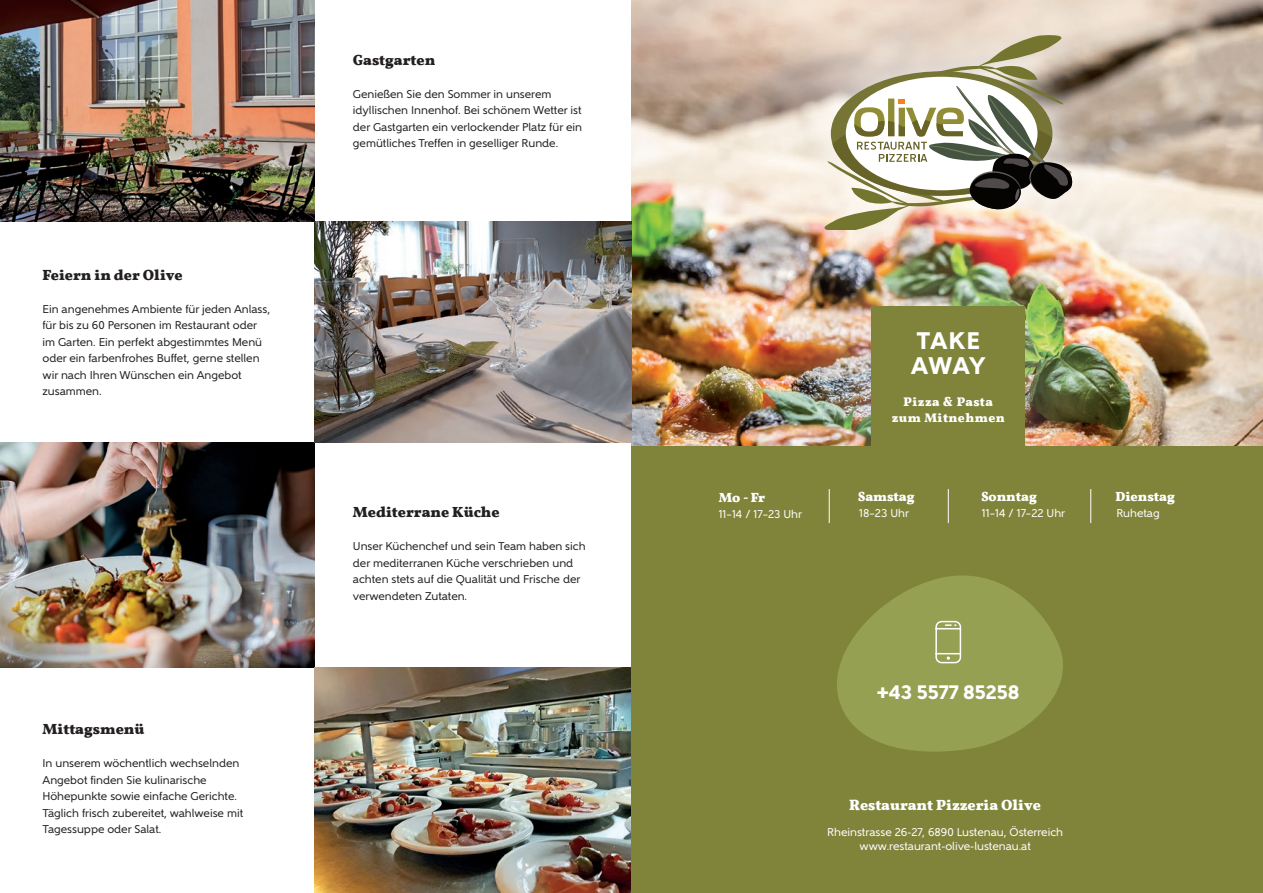
<style>
.page{position:relative;width:1263px;height:893px;background:#fff}
.page>*{position:absolute;margin:0;border:0;box-sizing:border-box;transform-origin:0 0}
.t1{font:800 24px "Gentleman 900";letter-spacing:.015em;color:#fff}
.t2{font:800 19.5px "Gentleman 900";color:#fff}
.t3{font:700 15px "Vollkorn";color:#231f20}
.t4{font:700 15px "Vollkorn";color:#fff}
.t5{font:700 13.5px "Vollkorn";color:#fff}
.t6{font:700 12.75px "Vollkorn";letter-spacing:.035em;color:#fff}
.t7{font:11.25px "Gentleman 600";color:#231f20}
.t8{font:11.25px "Gentleman 600";color:#fff}
</style>
<div class="page">
<img style="left:631px;top:0;width:632px;height:446px">
<svg style="left:781px;top:0;width:340px;height:207px;background:#d9cabb"></svg>
<svg style="left:824px;top:35px;width:248px;height:172px"></svg>
<div style="left:773px;top:207px;width:351px;height:339px;background:#fff;opacity:.5"></div>
<div style="left:872px;top:306px;width:153px;height:140px;background:#80843b"></div>
<img style="left:0;top:442px;width:315px;height:226px">
<img style="left:0;top:0;width:315px;height:221px">
<img style="left:315px;top:668px;width:316px;height:225px">
<img style="left:315px;top:221px;width:316px;height:221px">
<div style="left:631px;top:446px;width:632px;height:447px;background:#80843b"></div>
<svg style="left:837px;top:575px;width:226px;height:177px;fill:#95a053"></svg>
<svg style="left:935px;top:620px;width:27px;height:44px"></svg>
<hr style="left:829px;top:489px;width:1px;height:34px;background:#fff">
<hr style="left:948px;top:489px;width:1px;height:34px;background:#fff">
<hr style="left:1090px;top:489px;width:1px;height:34px;background:#fff">
<p class="t3" style="left:43px;top:265px;width:142px">Feiern in der Olive</p>
<p class="t7" style="left:43px;top:302px;width:229px">Ein angenehmes Ambiente für jeden Anlass,</p>
<p class="t7" style="left:43px;top:318px;width:216px">für bis zu 60 Personen im Restaurant oder</p>
<p class="t7" style="left:43px;top:335px;width:221px">im Garten. Ein perfekt abgestimmtes Menü</p>
<p class="t7" style="left:43px;top:351px;width:219px">oder ein farbenfrohes Buffet, gerne stellen</p>
<p class="t7" style="left:43px;top:368px;width:201px">wir nach Ihren Wünschen ein Angebot</p>
<p class="t7" style="left:43px;top:384px;width:61px">zusammen.</p>
<p class="t3" style="left:43px;top:720px;width:103px">Mittagsmenü</p>
<p class="t7" style="left:43px;top:757px;width:198px">In unserem wöchentlich wechselnden</p>
<p class="t7" style="left:43px;top:773px;width:166px">Angebot finden Sie kulinarische</p>
<p class="t7" style="left:43px;top:790px;width:196px">Höhepunkte sowie einfache Gerichte.</p>
<p class="t7" style="left:43px;top:806px;width:202px">Täglich frisch zubereitet, wahlweise mit</p>
<p class="t7" style="left:43px;top:823px;width:120px">Tagessuppe oder Salat.</p>
<p class="t3" style="left:353px;top:50px;width:84px">Gastgarten</p>
<p class="t7" style="left:353px;top:87px;width:200px">Genießen Sie den Sommer in unserem</p>
<p class="t7" style="left:353px;top:103px;width:230px">idyllischen Innenhof. Bei schönem Wetter ist</p>
<p class="t7" style="left:353px;top:120px;width:231px">der Gastgarten ein verlockender Platz für ein</p>
<p class="t7" style="left:353px;top:136px;width:207px">gemütliches Treffen in geselliger Runde.</p>
<p class="t3" style="left:353px;top:503px;width:148px">Mediterrane Küche</p>
<p class="t7" style="left:353px;top:540px;width:234px">Unser Küchenchef und sein Team haben sich</p>
<p class="t7" style="left:353px;top:556px;width:222px">der mediterranen Küche verschrieben und</p>
<p class="t7" style="left:353px;top:573px;width:229px">achten stets auf die Qualität und Frische der</p>
<p class="t7" style="left:353px;top:589px;width:116px">verwendeten Zutaten.</p>
<p class="t5" style="left:719px;top:490px;width:48px">Mo - Fr</p>
<p class="t8" style="left:719px;top:508px;width:85px">11–14 / 17–23 Uhr</p>
<p class="t1" style="left:917px;top:325px;width:65px">TAKE</p>
<p class="t1" style="left:911px;top:351px;width:76px">AWAY</p>
<p class="t6" style="left:904px;top:393px;width:91px">Pizza &amp; Pasta</p>
<p class="t6" style="left:892px;top:410px;width:114px">zum Mitnehmen</p>
<p class="t5" style="left:858px;top:488px;width:58px">Samstag</p>
<p class="t8" style="left:859px;top:506px;width:51px">18–23 Uhr</p>
<p class="t5" style="left:981px;top:488px;width:57px">Sonntag</p>
<p class="t8" style="left:982px;top:506px;width:85px">11–14 / 17–22 Uhr</p>
<p class="t5" style="left:1115px;top:488px;width:61px">Dienstag</p>
<p class="t8" style="left:1116px;top:506px;width:45px">Ruhetag</p>
<p class="t2" style="left:877px;top:680px;width:144px">+43 5577 85258</p>
<p class="t4" style="left:849px;top:796px;width:193px">Restaurant Pizzeria Olive</p>
<p class="t8" style="left:827px;top:826px;width:237px">Rheinstrasse 26-27, 6890 Lustenau, Österreich</p>
<p class="t8" style="left:859px;top:840px;width:173px">www.restaurant-olive-lustenau.at</p>
</div>
